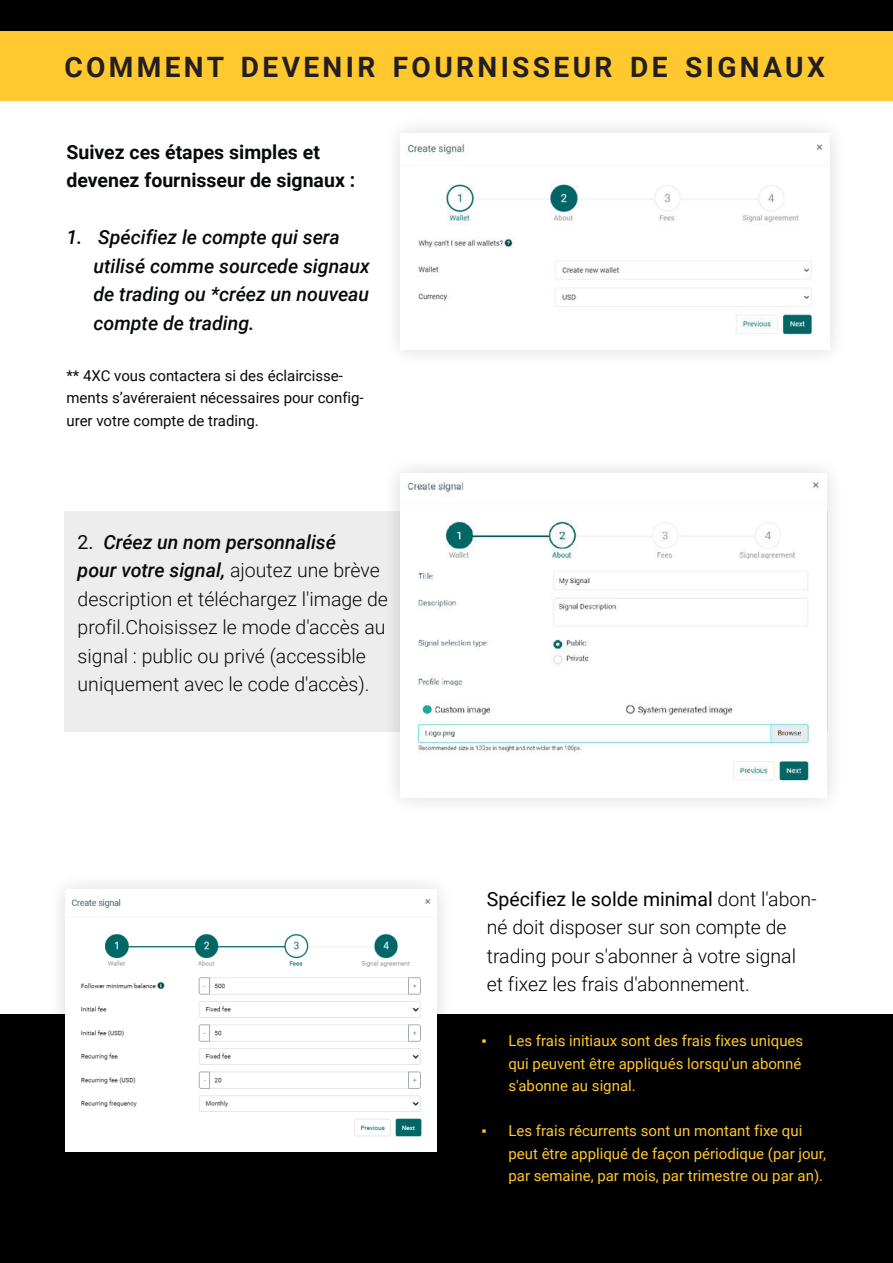
<style>
.page{position:relative;width:893px;height:1263px;background:#fff}
.page>*{position:absolute;margin:0;border:0;box-sizing:border-box;transform-origin:0 0}
.t1{font:700 28.05px "Roboto";letter-spacing:.12em;color:#231f20}
.t2{font:300 19.5px/28.5px "Roboto";color:#07090a}
.t3{font:300 19.5px/28.5px "Roboto";color:#000}
.t4{font:italic 500 19.5px/28.5px "Roboto";color:#07090a}
.t5{font:700 19.5px/28.5px "Roboto";color:#07090a}
.t6{font:15px/22.5px "Roboto";color:#ffc82f}
.t7{font:15px/22.5px "Roboto";color:#07090a}
.s1{font-weight:400}
.s2{font-weight:500;font-style:italic}
.s3{font-family:"Times New Roman"}
</style>
<div class="page">
<div style="left:64px;top:511px;width:764px;height:221px;background:#ededee"></div>
<div style="left:0;top:1014px;width:893px;height:249px;background:#000"></div>
<div style="left:0;top:0;width:893px;height:77px;background:#000"></div>
<div style="left:0;top:32px;width:893px;height:69px;background:#ffc82f"></div>
<img style="left:401px;top:143px;width:428px;height:192px">
<img style="left:400px;top:479px;width:427px;height:305px">
<img style="left:60px;top:884px;width:382px;height:268px">
<img style="left:65px;top:889px;width:372px;height:262px">
<h1 class="t1" style="left:64px;top:55px;width:762px">COMMENT DEVENIR FOURNISSEUR DE SIGNAUX</h1>
<h2 class="t5" style="left:66px;top:139px;width:290px">Suivez ces étapes simples et devenez fournisseur de signaux :</h2>
<h2 class="t4" style="left:93px;top:225px;width:278px;text-indent:-27px">1. Spécifiez le compte qui sera utilisé comme sourcede signaux de trading ou *créez un nouveau compte de trading.</h2>
<p class="t7" style="left:66px;top:365px;width:299px">** 4XC vous contactera si des éclaircisse&shy;ments s’avéreraient nécessaires pour config&shy;urer votre compte de trading.</p>
<h2 class="t2" style="left:78px;top:529px;width:312px"><span class="s1">2.</span> <span class="s2">Créez un nom personnalisé<br>pour votre signal,</span> ajoutez une brève description et téléchargez l'image de profil.Choisissez le mode d'accès au signal : public ou privé (accessible uniquement avec le code d'accès).</h2>
<h2 class="t3" style="left:487px;top:886px;width:331px"><span class="s1">Spécifiez le solde minimal</span> dont l'abon&shy;né doit disposer sur son compte de trading pour s'abonner à votre signal et fixez les frais d'abonnement.</h2>
<p class="t6" style="left:508px;top:1031px;width:296px;text-indent:-27px"><span class="s3">▪</span> Les frais initiaux sont des frais fixes uniques qui peuvent être appliqués lorsqu'un abonné s'abonne au signal.</p>
<p class="t6" style="left:508px;top:1121px;width:319px;text-indent:-27px"><span class="s3">▪</span> Les frais récurrents sont un montant fixe qui peut être appliqué de façon périodique (par jour, par semaine, par mois, par trimestre ou par an).</p>
</div>
